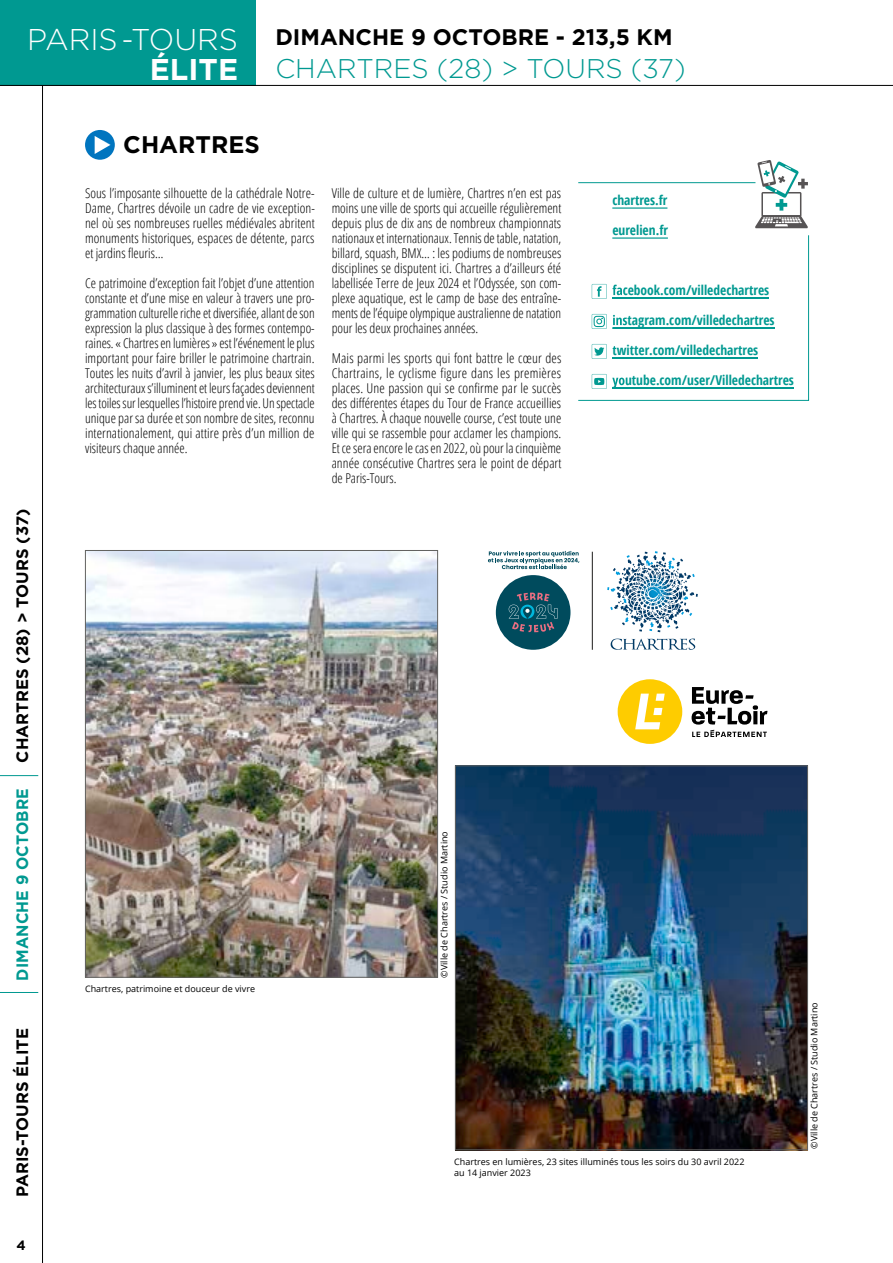
<style>
.page{position:relative;width:893px;height:1263px;background:#fff}
.page>*{position:absolute;margin:0;border:0;box-sizing:border-box;transform-origin:0 0}
.t1{font:300 30px "Gotham";color:#fff}
.t2{font:700 30px "Gotham";color:#fff}
.t3{font:300 27px "Gotham";color:#009991}
.t4{font:700 24px "Gotham";color:#000}
.t5{font:700 22.5px "Gotham";color:#000}
.t6{font:700 16.5px "Gotham";color:#000}
.t7{font:700 16.5px "Gotham";letter-spacing:.01em;color:#009991;scale:.95 1}
.t8{font:300 condensed 13.5px/15px "Open Sans";letter-spacing:.005em;color:#000;text-align:justify}
.t9{font:700 condensed 13.5px "Open Sans";color:#009991}
.t10{font:700 13.5px "Gotham";color:#000}
.t11{font:9px/10.5px "Open Sans";color:#000}
</style>
<div class="page">
<hr style="left:0;top:775px;width:38px;height:1px;background:#009991">
<hr style="left:0;top:992px;width:38px;height:1px;background:#009991">
<div style="left:0;top:0;width:255px;height:86px;background:#009991"></div>
<hr style="left:0;top:85px;width:893px;height:1px;background:#000">
<hr style="left:42px;top:85px;width:1px;height:1178px;background:#000">
<div style="left:85px;top:130px;width:30px;height:30px;background:#0075bf;border-radius:50%"></div>
<svg style="left:95px;top:136px;width:15px;height:18px"></svg>
<div style="left:496px;top:575px;width:74px;height:75px;background:#004b5d;border-radius:50%"></div>
<svg style="left:509px;top:593px;width:49px;height:39px"></svg>
<svg style="left:488px;top:551px;width:91px;height:18px"></svg>
<svg style="left:611px;top:638px;width:84px;height:12px"></svg>
<svg style="left:607px;top:587px;width:8px;height:5px"></svg>
<svg style="left:616px;top:571px;width:4px;height:4px"></svg>
<svg style="left:623px;top:598px;width:3px;height:5px"></svg>
<svg style="left:625px;top:617px;width:4px;height:5px"></svg>
<svg style="left:649px;top:622px;width:5px;height:9px"></svg>
<svg style="left:681px;top:611px;width:11px;height:5px"></svg>
<svg style="left:683px;top:596px;width:6px;height:4px"></svg>
<svg style="left:637px;top:551px;width:46px;height:18px"></svg>
<hr style="left:592px;top:552px;width:1px;height:98px;background:#1c1b1a">
<svg style="left:618px;top:679px;width:64px;height:65px"></svg>
<svg style="left:692px;top:687px;width:75px;height:50px"></svg>
<img style="left:457px;top:767px;width:349px;height:381px">
<div style="left:455px;top:765px;width:353px;height:385px;border:1px solid #626260"></div>
<img style="left:87px;top:552px;width:349px;height:424px">
<div style="left:85px;top:550px;width:353px;height:428px;border:1px solid #626260"></div>
<hr style="left:612px;top:207px;width:55px;height:2px;background:#009991">
<svg style="left:755px;top:160px;width:53px;height:68px"></svg>
<hr style="left:578px;top:182px;width:177px;height:1px;background:#009991">
<svg style="left:578px;top:235px;width:231px;height:166px"></svg>
<h1 class="t1" style="left:27px;top:23px;width:213px">PARIS -TOURS</h1>
<h1 class="t2" style="left:150px;top:52px;width:90px">ÉLITE</h1>
<h3 class="t5" style="left:275px;top:24px;width:399px">DIMANCHE 9 OCTOBRE - 213,5 KM</h3>
<h2 class="t3" style="left:275px;top:54px;width:412px">CHARTRES (28) &gt; TOURS (37)</h2>
<p class="t6" style="left:13px;top:762px;width:255px;rotate:-90deg">CHARTRES (28) &gt; TOURS (37)</p>
<p class="t7" style="left:13px;top:981px;width:204px;rotate:-90deg">DIMANCHE 9 OCTOBRE</p>
<p class="t6" style="left:13px;top:1197px;width:170px;rotate:-90deg">PARIS-TOURS ÉLITE</p>
<p class="t10" style="left:17px;top:1237px;width:11px">4</p>
<h3 class="t4" style="left:123px;top:130px;width:138px">CHARTRES</h3>
<p class="t8" style="left:85px;top:185px;width:231px">Sous l’imposante silhouette de la cathédrale Notre-Dame, Chartres dévoile un cadre de vie exception&shy;nel où ses nombreuses ruelles médiévales abritent monuments historiques, espaces de détente, parcs et jardins fleuris…</p>
<p class="t8" style="left:85px;top:275px;width:231px">Ce patrimoine d’exception fait l’objet d’une attention constante et d’une mise en valeur à travers une pro&shy;grammation culturelle riche et diversifiée, allant de son expression la plus classique à des formes contempo&shy;raines. « Chartres en lumières » est l’événement le plus important pour faire briller le patrimoine chartrain.<br>Toutes les nuits d’avril à janvier, les plus beaux sites architecturaux s’illuminent et leurs façades deviennent les toiles sur lesquelles l’histoire prend vie. Un spectacle unique par sa durée et son nombre de sites, reconnu internationalement, qui attire près d’un million de visiteurs chaque année.</p>
<p class="t8" style="left:332px;top:185px;width:231px">Ville de culture et de lumière, Chartres n’en est pas moins une ville de sports qui accueille régulièrement depuis plus de dix ans de nombreux championnats nationaux et internationaux. Tennis de table, natation, billard, squash, BMX… : les podiums de nombreuses disciplines se disputent ici. Chartres a d’ailleurs été labellisée Terre de Jeux 2024 et l’Odyssée, son com&shy;plexe aquatique, est le camp de base des entraîne&shy;ments de l’équipe olympique australienne de natation pour les deux prochaines années.</p>
<p class="t8" style="left:332px;top:350px;width:231px">Mais parmi les sports qui font battre le cœur des Chartrains, le cyclisme figure dans les premières places. Une passion qui se confirme par le succès des différentes étapes du Tour de France accueillies à Chartres. À chaque nouvelle course, c’est toute une ville qui se rassemble pour acclamer les champions.<br>Et ce sera encore le cas en 2022, où pour la cinquième année consécutive Chartres sera le point de départ de Paris-Tours.</p>
<p class="t9" style="left:612px;top:191px;width:57px">chartres.fr</p>
<p class="t9" style="left:612px;top:221px;width:57px">eurelien.fr</p>
<p class="t9" style="left:612px;top:281px;width:158px">facebook.com/villedechartres</p>
<p class="t9" style="left:612px;top:311px;width:164px">instagram.com/villedechartres</p>
<p class="t9" style="left:612px;top:341px;width:147px">twitter.com/villedechartres</p>
<p class="t9" style="left:612px;top:371px;width:183px">youtube.com/user/Villedechartres</p>
<p class="t11" style="left:85px;top:983px;width:172px">Chartres, patrimoine et douceur de vivre</p>
<p class="t11" style="left:439px;top:978px;width:148px;rotate:-90deg">©Ville de Chartres / Studio Martino</p>
<p class="t11" style="left:454px;top:1156px;width:292px">Chartres en lumières, 23 sites illuminés tous les soirs du 30 avril 2022 au 14 janvier 2023</p>
<p class="t11" style="left:809px;top:1149px;width:148px;rotate:-90deg">©Ville de Chartres / Studio Martino</p>
</div>
